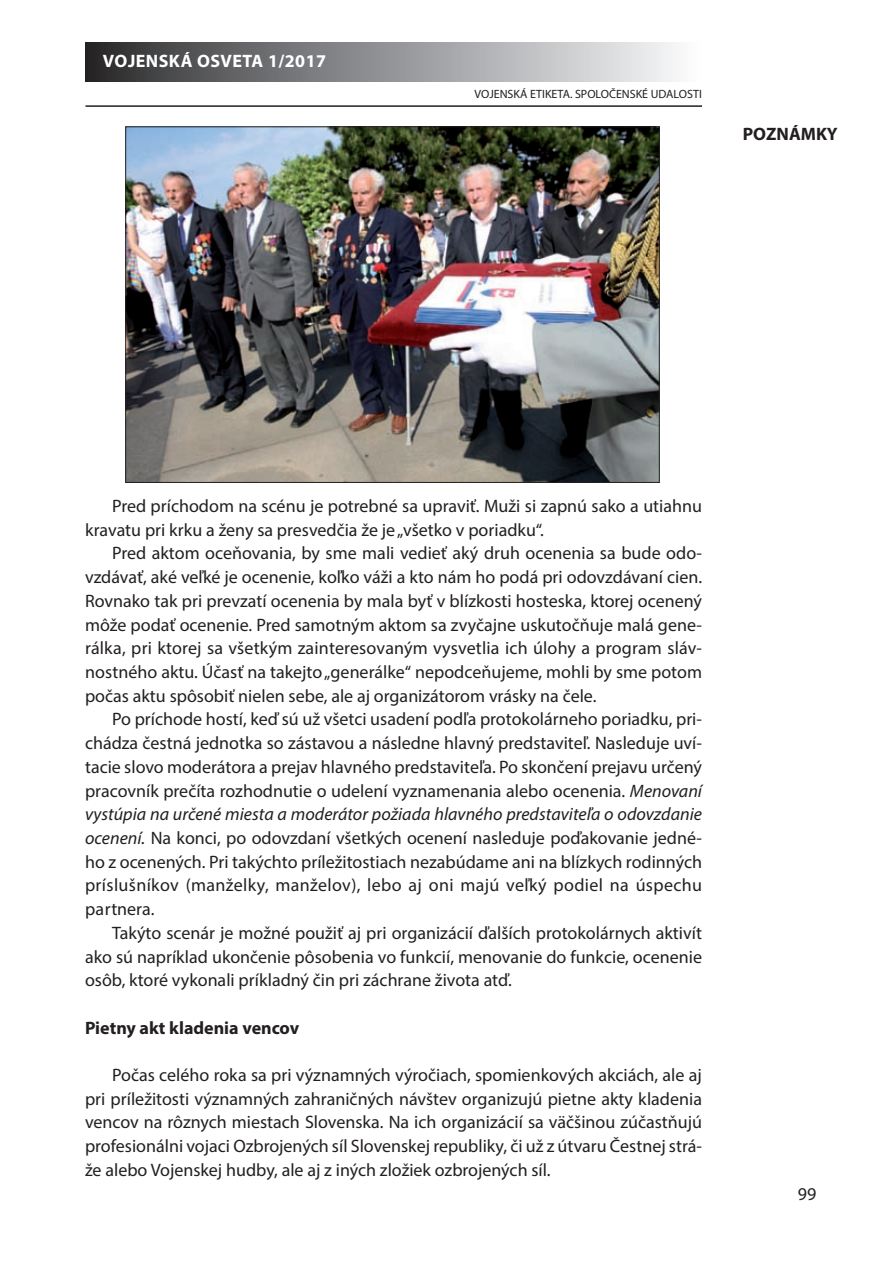
<style>
.page{position:relative;width:893px;height:1263px;background:#fff}
.page>*{position:absolute;margin:0;border:0;box-sizing:border-box;transform-origin:0 0}
.t1{font:18px/23.7px "Myriad Pro";color:#231f20;text-align:justify}
.t2{font:700 18px "Myriad Pro";color:#231f20}
.t3{font:700 18px "Myriad Pro";letter-spacing:.025em;color:#fff}
.t4{font:12px "Myriad Pro";color:#231f20}
.s1{font-style:italic}
</style>
<div class="page">
<img style="left:127px;top:129px;width:530px;height:352px">
<div style="left:85px;top:43px;width:617px;height:38px;background:linear-gradient(to right,#2c2d2f,#fcfdff)"></div>
<hr style="left:85px;top:105px;width:617px;height:2px;background:#231f20">
<p class="t3" style="left:103px;top:49px;width:225px">VOJENSKÁ OSVETA 1/2017</p>
<p class="t4" style="left:474px;top:87px;width:229px">VOJENSKÁ ETIKETA. SPOLOČENSKÉ UDALOSTI</p>
<p class="t2" style="left:743px;top:122px;width:96px">POZNÁMKY</p>
<p class="t1" style="left:85px;top:494px;width:618px;text-indent:27px">Pred príchodom na scénu je potrebné sa upraviť. Muži si zapnú sako a utiahnu kravatu pri krku a ženy sa presvedčia že je „všetko v poriadku“.</p>
<p class="t1" style="left:85px;top:541px;width:618px;text-indent:27px">Pred aktom oceňovania, by sme mali vedieť aký druh ocenenia sa bude odo&shy;vzdávať, aké veľké je ocenenie, koľko váži a kto nám ho podá pri odovzdávaní cien.<br>Rovnako tak pri prevzatí ocenenia by mala byť v blízkosti hosteska, ktorej ocenený môže podať ocenenie. Pred samotným aktom sa zvyčajne uskutočňuje malá gene&shy;rálka, pri ktorej sa všetkým zainteresovaným vysvetlia ich úlohy a program sláv&shy;nostného aktu. Účasť na takejto „generálke“ nepodceňujeme, mohli by sme potom počas aktu spôsobiť nielen sebe, ale aj organizátorom vrásky na čele.</p>
<p class="t1" style="left:85px;top:707px;width:619px;text-indent:27px">Po príchode hostí, keď sú už všetci usadení podľa protokolárneho poriadku, pri&shy;chádza čestná jednotka so zástavou a následne hlavný predstaviteľ. Nasleduje uví&shy;tacie slovo moderátora a prejav hlavného predstaviteľa. Po skončení prejavu určený pracovník prečíta rozhodnutie o udelení vyznamenania alebo ocenenia. <span class="s1">Menovaní vystúpia na určené miesta a moderátor požiada hlavného predstaviteľa o odovzdanie ocenení.</span> Na konci, po odovzdaní všetkých ocenení nasleduje poďakovanie jedné&shy;ho z ocenených. Pri takýchto príležitostiach nezabúdame ani na blízkych rodinných príslušníkov (manželky, manželov), lebo aj oni majú veľký podiel na úspechu partnera.</p>
<p class="t1" style="left:85px;top:921px;width:618px;text-indent:27px">Takýto scenár je možné použiť aj pri organizácií ďalších protokolárnych aktivít ako sú napríklad ukončenie pôsobenia vo funkcií, menovanie do funkcie, ocenenie osôb, ktoré vykonali príkladný čin pri záchrane života atď.</p>
<p class="t2" style="left:85px;top:1016px;width:216px">Pietny akt kladenia vencov</p>
<p class="t1" style="left:85px;top:1063px;width:618px;text-indent:27px">Počas celého roka sa pri významných výročiach, spomienkových akciách, ale aj pri príležitosti významných zahraničných návštev organizujú pietne akty kladenia vencov na rôznych miestach Slovenska. Na ich organizácií sa väčšinou zúčastňujú profesionálni vojaci Ozbrojených síl Slovenskej republiky, či už z útvaru Čestnej strá&shy;že alebo Vojenskej hudby, ale aj z iných zložiek ozbrojených síl.</p>
<p class="t1" style="left:798px;top:1182px;width:20px">99</p>
</div>
